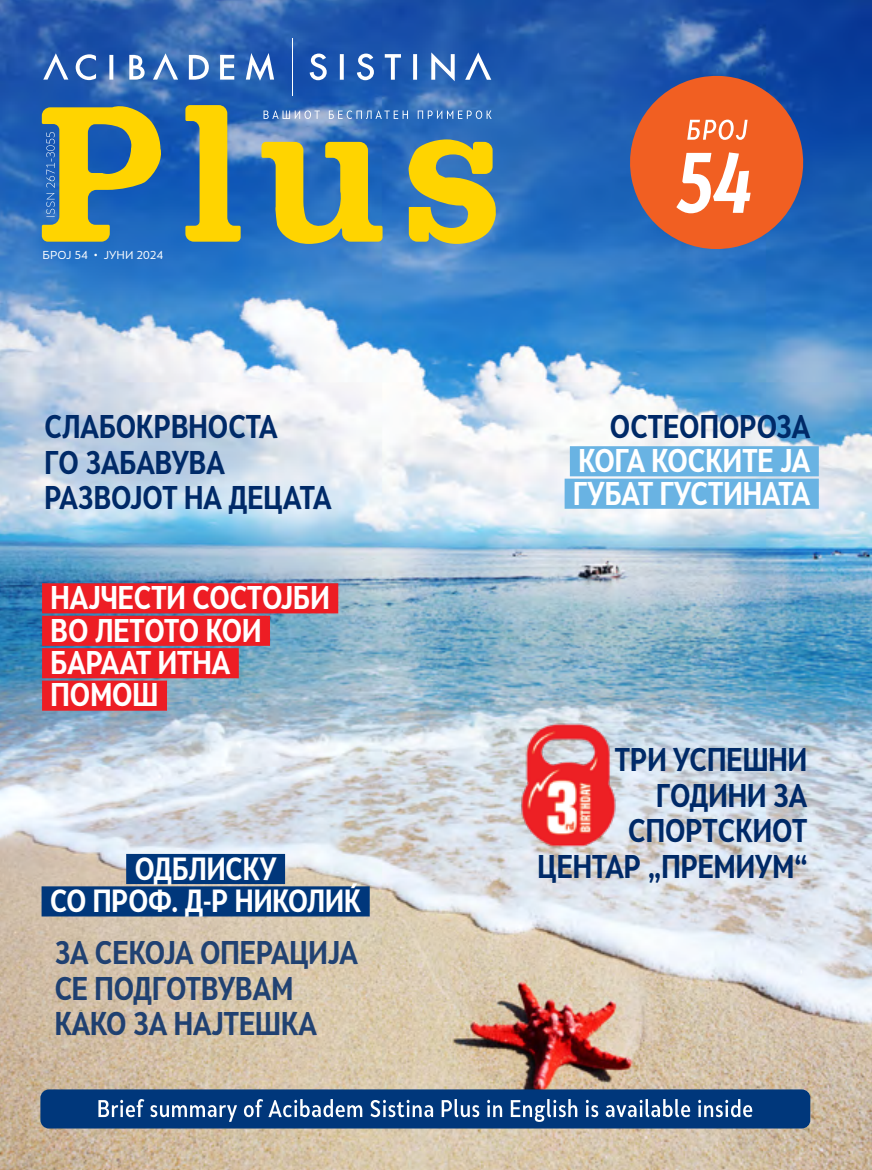
<style>
.page{position:relative;width:872px;height:1170px;background:#fff}
.page>*{position:absolute;margin:0;border:0;box-sizing:border-box;transform-origin:0 0}
.t1{font:italic 700 80.1px "Skola Sans Cn";color:#fff}
.t2{font:700 30.75px/35.4px "Skola Sans Cn";color:#002a68}
.t3{font:700 30.75px/32.4px "Skola Sans Cn";color:#fff}
.t4{font:700 30px/32.4px "Skola Sans Cn";color:#fff;text-align:center}
.t5{font:10.8px "Skola Sans";color:#fff}
</style>
<div class="page">
<img style="left:0;top:0;width:872px;height:1169px">
<div style="left:40px;top:1089px;width:770px;height:39px;background:#00377b;border-radius:9px"></div>
<svg style="left:98px;top:1099px;width:654px;height:22px"></svg>
<svg style="left:622px;top:68px;width:188px;height:188px;background:#a96054"></svg>
<svg style="left:42px;top:104px;width:454px;height:140px;background:#84976c"></svg>
<svg style="left:46px;top:132px;width:9px;height:85px"></svg>
<svg style="left:263px;top:110px;width:228px;height:9px;background:#6a94cb"></svg>
<svg style="left:310px;top:52px;width:181px;height:29px"></svg>
<svg style="left:43px;top:53px;width:231px;height:28px"></svg>
<hr style="left:292px;top:38px;width:1px;height:58px;background:#fff">
<div style="left:570px;top:446px;width:249px;height:30px;background:#69b3e3"></div>
<div style="left:564px;top:478px;width:255px;height:30px;background:#69b3e3"></div>
<img style="left:505px;top:719px;width:129px;height:130px">
<div style="left:42px;top:583px;width:296px;height:30px;background:#ed1d24"></div>
<div style="left:42px;top:615px;width:228px;height:30px;background:#ed1d24"></div>
<div style="left:42px;top:648px;width:197px;height:30px;background:#ed1d24"></div>
<div style="left:42px;top:680px;width:125px;height:30px;background:#ed1d24"></div>
<div style="left:126px;top:853px;width:159px;height:31px;background:#00377b"></div>
<div style="left:42px;top:886px;width:328px;height:30px;background:#00377b"></div>
<p class="t5" style="left:43px;top:248px;width:122px">БРОЈ 54 • ЈУНИ 2024</p>
<p class="t2" style="left:45px;top:408px;width:288px">СЛАБОКРВНОСТА<br>ГО ЗАБАВУВА<br>РАЗВОЈОТ НА ДЕЦАТА</p>
<p class="t3" style="left:51px;top:581px;width:281px">НАЈЧЕСТИ СОСТОЈБИ<br>ВО ЛЕТОТО КОИ<br>БАРААТ ИТНА<br>ПОМОШ</p>
<p class="t4" style="left:50px;top:851px;width:313px">ОДБЛИСКУ<br>СО ПРОФ. Д-Р НИКОЛИЌ</p>
<p class="t2" style="left:54px;top:934px;width:305px">ЗА СЕКОЈА ОПЕРАЦИЈА<br>СЕ ПОДГОТВУВАМ<br>КАКО ЗА НАЈТЕШКА</p>
<h1 class="t1" style="left:675px;top:134px;width:77px">54</h1>
<p class="t2" style="left:610px;top:408px;width:202px">ОСТЕОПОРОЗА</p>
<p class="t3" style="left:573px;top:444px;width:239px">КОГА КОСКИТЕ ЈА<br>ГУБАТ ГУСТИНАТА</p>
<p class="t2" style="left:537px;top:741px;width:271px;text-align:right">ТРИ УСПЕШНИ<br>ГОДИНИ ЗА<br>СПОРТСКИОТ<br>ЦЕНТАР „ПРЕМИУМ“</p>
</div>
